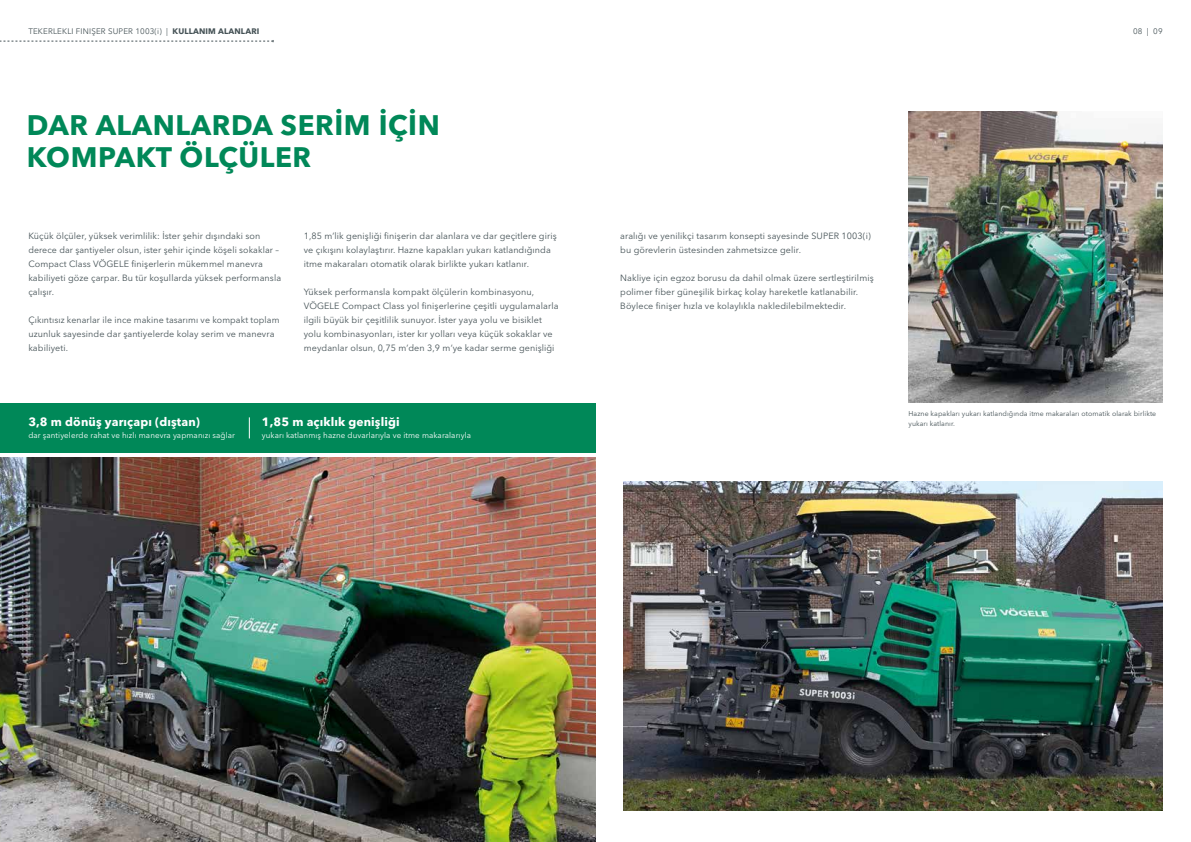
<style>
.page{position:relative;width:1191px;height:842px;background:#fff}
.page>*{position:absolute;margin:0;border:0;box-sizing:border-box;transform-origin:0 0}
.t1{font:700 28px/32px "Avenir Next LT Pro";letter-spacing:.02em;color:#008858}
.t2{font:700 12px "Avenir Next LT Pro";letter-spacing:.01em;color:#fff}
.t3{font:9px/14px "Avenir Next LT Pro";letter-spacing:.01em;color:#455256}
.t4{font:8px "Avenir Next LT Pro";letter-spacing:.01em;color:#fff}
.t5{font:8px "Avenir Next LT Pro";letter-spacing:.02em;color:#455256}
.t6{font:7px "Avenir Next LT Pro";letter-spacing:.01em;color:#455256}
.s1{font-weight:700}
</style>
<div class="page">
<div style="left:0;top:403px;width:595px;height:49px;background:#008858"></div>
<svg style="left:249px;top:417px;width:1px;height:21px"></svg>
<img style="left:0;top:457px;width:595px;height:385px">
<img style="left:624px;top:482px;width:538px;height:329px">
<img style="left:908px;top:112px;width:254px;height:290px">
<svg style="left:0;top:40px;width:274px;height:2px"></svg>
<p class="t5" style="left:28px;top:27px;width:232px">TEKERLEKLI FINIŞER SUPER 1003(i) | <span class="s1">KULLANIM ALANLARI</span></p>
<p class="t5" style="left:1133px;top:27px;width:31px">08 | 09</p>
<h1 class="t1" style="left:27px;top:108px;width:414px">DAR ALANLARDA SERIM IÇIN<br>KOMPAKT ÖLÇÜLER</h1>
<p class="t3" style="left:28px;top:229px;width:254px">Küçük ölçüler, yüksek verimlilik: İster şehir dışındaki son derece dar şantiyeler olsun, ister şehir içinde köşeli sokaklar – Compact Class VÖGELE finişerlerin mükemmel manevra kabiliyeti göze çarpar. Bu tür koşullarda yüksek performansla çalışır.</p>
<p class="t3" style="left:28px;top:313px;width:253px">Çıkıntısız kenarlar ile ince makine tasarımı ve kompakt toplam uzunluk sayesinde dar şantiyelerde kolay serim ve manevra kabiliyeti.</p>
<p class="t3" style="left:304px;top:229px;width:254px">1,85 m’lik genişliği finişerin dar alanlara ve dar geçitlere giriş ve çıkışını kolaylaştırır. Hazne kapakları yukarı katlandığında itme makaraları otomatik olarak birlikte yukarı katlanır.</p>
<p class="t3" style="left:304px;top:285px;width:256px">Yüksek performansla kompakt ölçülerin kombinasyonu, VÖGELE Compact Class yol finişerlerine çeşitli uygulamalarla ilgili büyük bir çeşitlilik sunuyor. İster yaya yolu ve bisiklet yolu kombinasyonları, ister kır yolları veya küçük sokaklar ve meydanlar olsun, 0,75 m’den 3,9 m’ye kadar serme genişliği</p>
<p class="t3" style="left:620px;top:229px;width:252px">aralığı ve yenilikçi tasarım konsepti sayesinde SUPER 1003(i) bu görevlerin üstesinden zahmetsizce gelir.</p>
<p class="t3" style="left:620px;top:271px;width:255px">Nakliye için egzoz borusu da dahil olmak üzere sertleştirilmiş polimer fiber güneşilik birkaç kolay hareketle katlanabilir.<br>Böylece finişer hızla ve kolaylıkla nakledilebilmektedir.</p>
<p class="t6" style="left:908px;top:409px;width:249px">Hazne kapakları yukarı katlandığında itme makaraları otomatik olarak birlikte</p>
<h2 class="t2" style="left:28px;top:415px;width:173px">3,8 m dönüş yarıçapı (dıştan)</h2>
<p class="t6" style="left:908px;top:419px;width:48px">yukarı katlanır.</p>
<p class="t4" style="left:28px;top:431px;width:208px">dar şantiyelerde rahat ve hızlı manevra yapmanızı sağlar</p>
<h2 class="t2" style="left:262px;top:415px;width:139px">1,85 m açıklık genişliği</h2>
<p class="t4" style="left:262px;top:431px;width:211px">yukarı katlanmış hazne duvarlarıyla ve itme makaralarıyla</p>
</div>
